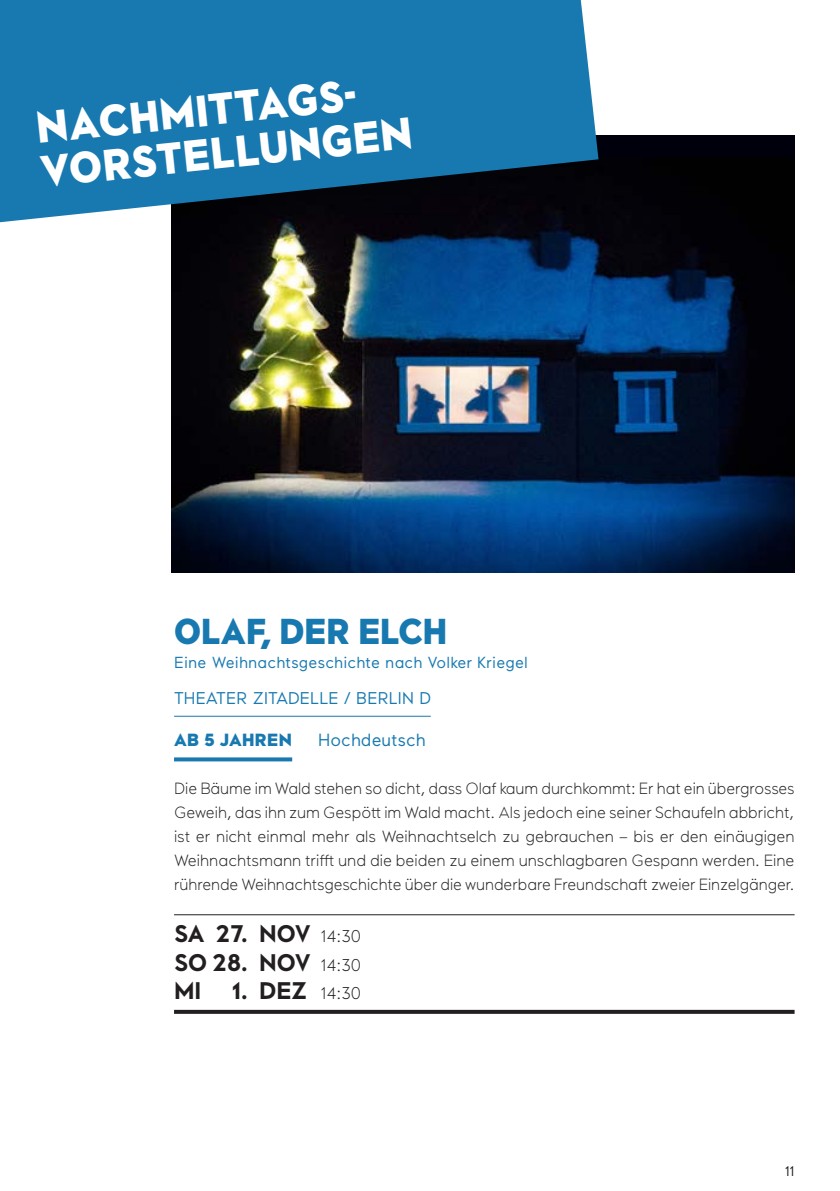
<style>
.page{position:relative;width:840px;height:1191px;background:#fff}
.page>*{position:absolute;margin:0;border:0;box-sizing:border-box;transform-origin:0 0}
.t1{font:900 44px/44px "Maax";color:#fff;scale:.96 1}
.t2{font:900 36px "Maax";color:#1779b0;scale:.96 1}
.t3{font:700 24px/28px "Maax";color:#231f20;text-align:justify}
.t4{font:17.6px "Maax";letter-spacing:.005em;color:#1779b0}
.t5{font:900 17.6px "Maax";letter-spacing:.02em;color:#1779b0}
.t6{font:17px "Maax";letter-spacing:.01em;color:#1779b0}
.t7{font:300 16.2px/24px "Maax";letter-spacing:-.005em;color:#231f20;text-align:justify}
.t8{font:16px "Maax";letter-spacing:.01em;color:#1779b0}
.t9{font:14px "Maax";color:#231f20}
.s1{font-weight:300;font-size:17px}
</style>
<div class="page">
<img style="left:171px;top:158px;width:623px;height:415px">
<hr style="left:174px;top:715px;width:256px;height:1px;background:#1779b0">
<svg style="left:174px;top:757px;width:118px;height:4px"></svg>
<hr style="left:174px;top:914px;width:620px;height:1px;background:#231f20">
<svg style="left:174px;top:1009px;width:620px;height:4px;fill:#231f20"></svg>
<svg style="left:0;top:0;width:598px;height:222px;fill:#1779b0"></svg>
<h1 class="t1" style="left:34px;top:104px;width:390px;rotate:-6deg">NACHMITTAGS-<br>VORSTELLUNGEN</h1>
<h2 class="t2" style="left:174px;top:608px;width:286px">OLAF, DER ELCH</h2>
<p class="t8" style="left:174px;top:652px;width:355px">Eine Weihnachtsgeschichte nach Volker Kriegel</p>
<p class="t6" style="left:174px;top:687px;width:258px">THEATER ZITADELLE / BERLIN D</p>
<p class="t5" style="left:174px;top:728px;width:119px">AB 5 JAHREN</p>
<p class="t4" style="left:318px;top:729px;width:109px">Hochdeutsch</p>
<p class="t7" style="left:174px;top:776px;width:621px">Die Bäume im Wald stehen so dicht, dass Olaf kaum durchkommt: Er hat ein übergrosses Geweih, das ihn zum Gespött im Wald macht. Als jedoch eine seiner Schaufeln abbricht, ist er nicht einmal mehr als Weihnachtselch zu gebrauchen – bis er den einäugigen Weihnachtsmann trifft und die beiden zu einem unschlagbaren Gespann werden. Eine rührende Weihnachtsgeschichte über die wunderbare Freundschaft zweier Einzelgänger.</p>
<h3 class="t3" style="left:174px;top:919px;width:188px">SA 27. NOV <span class="s1">14:30<br></span>SO 28. NOV <span class="s1">14:30<br></span>MI</h3>
<h3 class="t3" style="left:232px;top:975px;width:130px">1. DEZ <span class="s1">14:30</span></h3>
<p class="t9" style="left:784px;top:1162px;width:11px">11</p>
</div>
